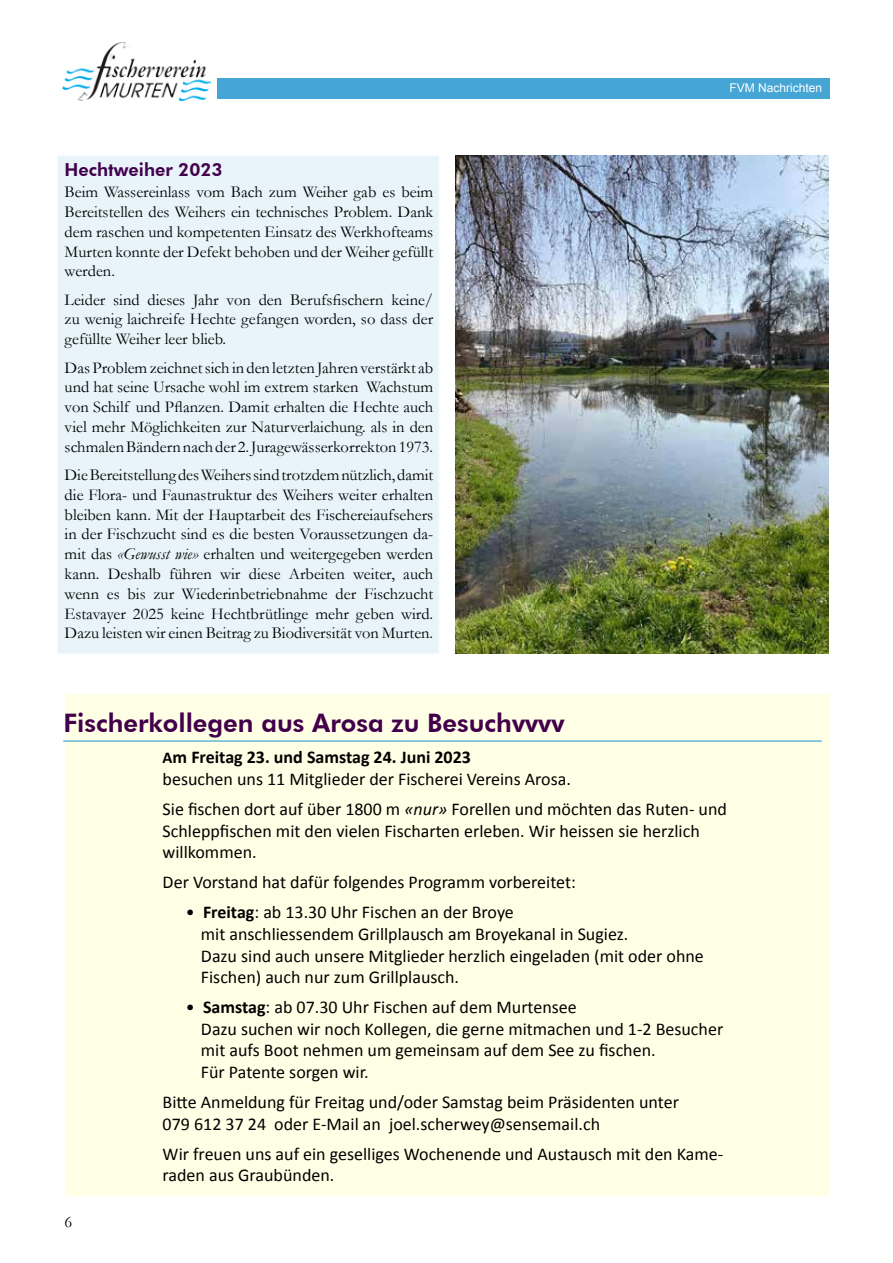
<style>
.page{position:relative;width:893px;height:1263px;background:#fff}
.page>*{position:absolute;margin:0;border:0;box-sizing:border-box;transform-origin:0 0}
.t1{font:800 25.5px "Futura BT";color:#42004b}
.t2{font:18px/21.6px "Calibri";color:#000}
.t3{font:800 18px "Futura BT";color:#42004b}
.t4{font:16.5px/19.8px "Garamond";color:#000;text-align:justify}
.t5{font:12px "Arial";color:#fff}
.s1{font-style:italic}
.s2{font-weight:700;font-size:16.5px}
.s3{font-weight:700}
</style>
<div class="page">
<div style="left:217px;top:79px;width:612px;height:20px;background:#45a5d5"></div>
<img style="left:62px;top:42px;width:148px;height:60px">
<div style="left:65px;top:694px;width:764px;height:502px;background:#ffffe6"></div>
<div style="left:57px;top:156px;width:382px;height:498px;background:#e8f4fa;border:1px solid #f3f9fc"></div>
<hr style="left:63px;top:741px;width:759px;height:1px;background:#168fcb">
<img style="left:455px;top:156px;width:374px;height:498px">
<p class="t3" style="left:65px;top:159px;width:159px">Hechtweiher 2023</p>
<p class="t4" style="left:65px;top:182px;width:370px">Beim Wassereinlass vom Bach zum Weiher gab es beim Bereitstellen des Weihers ein technisches Problem. Dank dem raschen und kompetenten Einsatz des Werkhofteams Murten konnte der Defekt behoben und der Weiher gefüllt werden.</p>
<p class="t4" style="left:65px;top:289px;width:370px">Leider sind dieses Jahr von den Berufsfischern keine/ zu wenig laichreife Hechte gefangen worden, so dass der gefüllte Weiher leer blieb.</p>
<p class="t4" style="left:65px;top:357px;width:370px">Das Problem zeichnet sich in den letzten Jahren verstärkt ab und hat seine Ursache wohl im extrem starken Wachstum von Schilf und Pflanzen. Damit erhalten die Hechte auch viel mehr Möglichkeiten zur Naturverlaichung. als in den schmalen Bändern nach der 2. Juragewässerkorrekton 1973.</p>
<p class="t4" style="left:65px;top:464px;width:370px">Die Bereitstellung des Weihers sind trotzdem nützlich, damit die Flora- und Faunastruktur des Weihers weiter erhalten bleiben kann. Mit der Hauptarbeit des Fischereiaufsehers in der Fischzucht sind es die besten Voraussetzungen da&shy;mit das <span class="s1">«Gewusst wie»</span> erhalten und weitergegeben werden kann. Deshalb führen wir diese Arbeiten weiter, auch wenn es bis zur Wiederinbetriebnahme der Fischzucht Estavayer 2025 keine Hechtbrütlinge mehr geben wird.<br>Dazu leisten wir einen Beitrag zu Biodiversität von Murten.</p>
<h1 class="t1" style="left:63px;top:708px;width:502px">Fischerkollegen aus Arosa zu Besuchvvvv</h1>
<p class="t5" style="left:729px;top:80px;width:94px">FVM Nachrichten</p>
<p class="t4" style="left:65px;top:1211px;width:9px">6</p>
<p class="t2" style="left:163px;top:746px;width:410px"><span class="s2">A</span><span class="s3">m Freitag 23. und Samstag 24. Juni 2023<br></span>besuchen uns 11 Mitglieder der Fischerei Vereins Arosa.</p>
<p class="t2" style="left:163px;top:798px;width:566px">Sie fischen dort auf über 1800 m <span class="s1">«nur»</span> Forellen und möchten das Ruten- und<br>Schleppfischen mit den vielen Fischarten erleben. Wir heissen sie herzlich willkommen.</p>
<p class="t2" style="left:163px;top:871px;width:415px">Der Vorstand hat dafür folgendes Programm vorbereitet:</p>
<p class="t2" style="left:201px;top:902px;width:504px;text-indent:-15px">• <span class="s3">Freitag</span>: ab 13.30 Uhr Fischen an der Broye<br>mit anschliessendem Grillplausch am Broyekanal in Sugiez.<br>Dazu sind auch unsere Mitglieder herzlich eingeladen (mit oder ohne Fischen) auch nur zum Grillplausch.</p>
<p class="t2" style="left:201px;top:996px;width:524px;text-indent:-15px">• <span class="s3">Samstag</span>: ab 07.30 Uhr Fischen auf dem Murtensee<br>Dazu suchen wir noch Kollegen, die gerne mitmachen und 1-2 Besucher mit aufs Boot nehmen um gemeinsam auf dem See zu fischen.<br>Für Patente sorgen wir.</p>
<p class="t2" style="left:163px;top:1091px;width:518px">Bitte Anmeldung für Freitag und/oder Samstag beim Präsidenten unter<br>079 612 37 24 oder E-Mail an joel.scherwey@sensemail.ch</p>
<p class="t2" style="left:163px;top:1143px;width:562px">Wir freuen uns auf ein geselliges Wochenende und Austausch mit den Kame&shy;raden aus Graubünden.</p>
</div>
